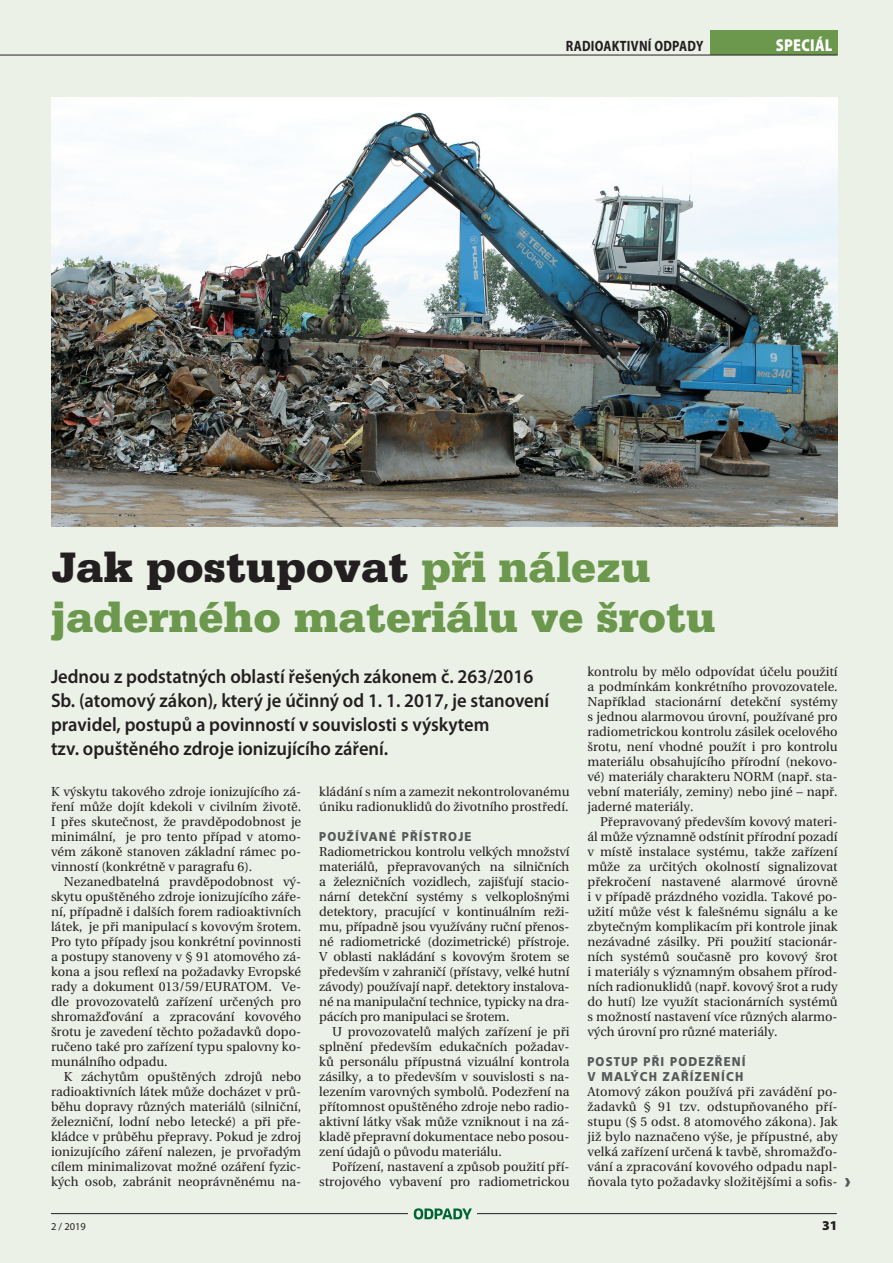
<style>
.page{position:relative;width:893px;height:1263px;background:#ecf1e8}
.page>*{position:absolute;margin:0;border:0;box-sizing:border-box;transform-origin:0 0}
.TITULEK{font:900 45px "Serifa CE";color:#6b984d}
.TITULEK-2{font:900 45px "Serifa CE";color:#231f20}
.text_zaklad_bez_odst{font:900 21px "Frutiger CE";color:#57585a;scale:.9 1}
.PEREX{font:600 19.5px/24px "Myriad Pro";color:#231f20;scale:.95 1}
.rubrika__NO{font:900 semi-condensed 17.25px "Myriad Pro";letter-spacing:.02em;color:#fff;scale:.9 1}
.rubrika__NO-2{font:700 semi-condensed 15px "Myriad Pro";letter-spacing:.02em;color:#231f20;scale:.9 1}
.zapati__NO{font:900 13.5px "Myriad Pro";color:#231f20}
.text_zaklad__TX{font:12.9px/15px "Utopia CE";color:#231f20;text-align:justify}
.text_bez_odstavce{font:12.9px/15px "Utopia CE";color:#231f20;text-align:justify}
.mezititulek__MT{font:900 12.75px/15px "Frutiger CE";letter-spacing:.1em;color:#57585a;scale:.9 1}
.zapati__NO-2{font:10.5px "Myriad Pro";color:#231f20}
.s1{color:#6b984d}
</style>
<div class="page">
<hr style="left:51px;top:1213px;width:786px;height:1px;background:#231f20">
<div style="left:408px;top:1206px;width:69px;height:22px;background:#ecf1e8"></div>
<svg style="left:414px;top:1208px;width:58px;height:11px"></svg>
<div style="left:710px;top:31px;width:128px;height:24px;background:#6b984d"></div>
<hr style="left:0;top:55px;width:838px;height:1px;background:#231f20">
<img style="left:51px;top:98px;width:787px;height:428px">
<p class="rubrika__NO-2" style="left:566px;top:37px;width:154px">RADIOAKTIVNÍ ODPADY</p>
<p class="rubrika__NO" style="left:776px;top:34px;width:64px">SPECIÁL</p>
<p class="TITULEK-2" style="left:51px;top:541px;width:602px">Jak postupovat <span class="s1">při nálezu</span></p>
<p class="TITULEK" style="left:51px;top:590px;width:667px">jaderného materiálu ve šrotu</p>
<p class="PEREX" style="left:51px;top:664px;width:526px">Jednou z podstatných oblastí řešených zákonem č. 263/2016<br>Sb. (atomový zákon), který je účinný od 1. 1. 2017, je stanovení pravidel, postupů a povinností v souvislosti s výskytem<br>tzv. opuštěného zdroje ionizujícího záření.</p>
<p class="text_zaklad__TX" style="left:587px;top:664px;width:252px">kontrolu by mělo odpovídat účelu použití a podmínkám konkrétního provozovatele.<br>Například stacionární detekční systémy s jednou alarmovou úrovní, používané pro radiometrickou kontrolu zásilek ocelového šrotu, není vhodné použít i pro kontrolu materiálu obsahujícího přírodní (nekovo&shy;vé) materiály charakteru NORM (např. sta&shy;vební materiály, zeminy) nebo jiné – např. jaderné materiály.</p>
<p class="text_zaklad__TX" style="left:587px;top:814px;width:252px;text-indent:13px">Přepravovaný především kovový materi&shy;ál může významně odstínit přírodní pozadí v místě instalace systému, takže zařízení může za určitých okolností signalizovat překročení nastavené alarmové úrovně i v případě prázdného vozidla. Takové po&shy;užití může vést k falešnému signálu a ke zbytečným komplikacím při kontrole jinak nezávadné zásilky. Při použití stacionár&shy;ních systémů současně pro kovový šrot i materiály s významným obsahem přírod&shy;ních radionuklidů (např. kovový šrot a rudy do hutí) lze využít stacionárních systémů s možností nastavení více různých alarmo&shy;vých úrovní pro různé materiály.</p>
<p class="mezititulek__MT" style="left:587px;top:1054px;width:177px">POSTUP PŘI PODEZŘENÍ<br>V MALÝCH ZAŘÍZENÍCH</p>
<p class="text_bez_odstavce" style="left:587px;top:1084px;width:252px">Atomový zákon používá při zavádění po&shy;žadavků § 91 tzv. odstupňovaného pří&shy;stupu (§ 5 odst. 8 atomového zákona). Jak již bylo naznačeno výše, je přípustné, aby velká zařízení určená k tavbě, shromažďo&shy;vání a zpracování kovového odpadu napl&shy;ňovala tyto požadavky složitějšími a sofis-</p>
<p class="text_bez_odstavce" style="left:51px;top:784px;width:252px">K výskytu takového zdroje ionizujícího zá&shy;ření může dojít kdekoli v civilním životě.<br>I přes skutečnost, že pravděpodobnost je minimální, je pro tento případ v atomo&shy;vém zákoně stanoven základní rámec po&shy;vinností (konkrétně v paragrafu 6).</p>
<p class="text_zaklad__TX" style="left:51px;top:874px;width:252px;text-indent:13px">Nezanedbatelná pravděpodobnost vý&shy;skytu opuštěného zdroje ionizujícího záře&shy;ní, případně i dalších forem radioaktivních látek, je při manipulací s kovovým šrotem.<br>Pro tyto případy jsou konkrétní povinnosti a postupy stanoveny v § 91 atomového zá&shy;kona a jsou reflexí na požadavky Evropské rady a dokument 013/59/EURATOM. Ve&shy;dle provozovatelů zařízení určených pro shromažďování a zpracování kovového šrotu je zavedení těchto požadavků dopo&shy;ručeno také pro zařízení typu spalovny ko&shy;munálního odpadu.</p>
<p class="text_zaklad__TX" style="left:51px;top:1069px;width:252px;text-indent:13px">K záchytům opuštěných zdrojů nebo radioaktivních látek může docházet v prů&shy;běhu dopravy různých materiálů (silniční, železniční, lodní nebo letecké) a při pře&shy;kládce v průběhu přepravy. Pokud je zdroj ionizujícího záření nalezen, je prvořadým cílem minimalizovat možné ozáření fyzic&shy;kých osob, zabránit neoprávněnému na-</p>
<p class="text_zaklad__TX" style="left:319px;top:784px;width:252px">kládání s ním a zamezit nekontrolovanému úniku radionuklidů do životního prostředí.</p>
<p class="mezititulek__MT" style="left:319px;top:829px;width:171px">POUŽÍVANÉ PŘÍSTROJE</p>
<p class="text_bez_odstavce" style="left:319px;top:844px;width:252px">Radiometrickou kontrolu velkých množství materiálů, přepravovaných na silničních a železničních vozidlech, zajišťují stacio&shy;nární detekční systémy s velkoplošnými detektory, pracující v kontinuálním reži&shy;mu, případně jsou využívány ruční přenos&shy;né radiometrické (dozimetrické) přístroje.<br>V oblasti nakládání s kovovým šrotem se především v zahraničí (přístavy, velké hutní závody) používají např. detektory instalova&shy;né na manipulační technice, typicky na dra&shy;pácích pro manipulaci se šrotem.</p>
<p class="text_zaklad__TX" style="left:319px;top:1024px;width:252px;text-indent:13px">U provozovatelů malých zařízení je při splnění především edukačních požadav&shy;ků personálu přípustná vizuální kontrola zásilky, a to především v souvislosti s na&shy;lezením varovných symbolů. Podezření na přítomnost opuštěného zdroje nebo radio&shy;aktivní látky však může vzniknout i na zá&shy;kladě přepravní dokumentace nebo posou&shy;zení údajů o původu materiálu.</p>
<p class="text_zaklad__TX" style="left:319px;top:1159px;width:252px;text-align:right">Pořízení, nastavení a způsob použití pří&shy;strojového vybavení pro radiometrickou</p>
<p class="text_zaklad_bez_odst" style="left:845px;top:1169px;width:8px">›</p>
<p class="zapati__NO-2" style="left:51px;top:1220px;width:36px">2 / 2019</p>
<p class="zapati__NO" style="left:822px;top:1217px;width:17px">31</p>
</div>
